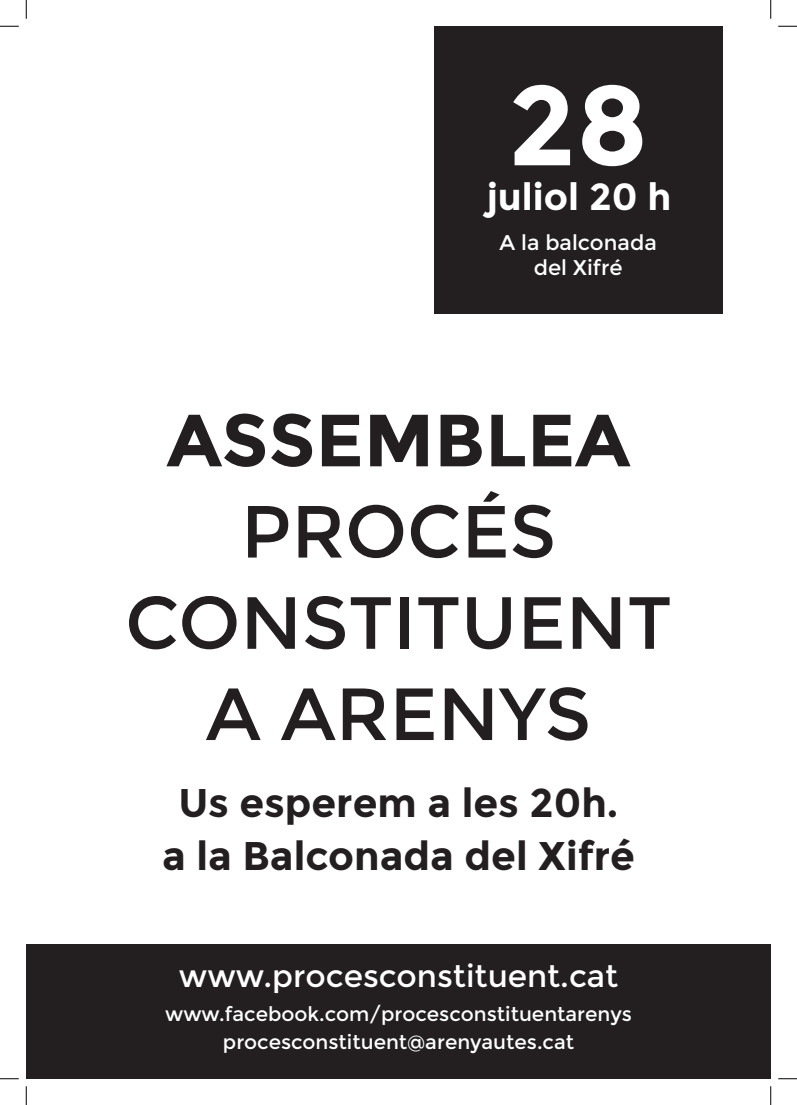
<style>
.page{position:relative;width:797px;height:1105px;background:#fff}
.page>*{position:absolute;margin:0;border:0;box-sizing:border-box;transform-origin:0 0}
.t1{font:700 112.5px "Montserrat";color:#fff}
.t2{font:73.75px/91.2px "Montserrat";color:#231f20;text-align:center}
.t3{font:700 73.75px "Montserrat";color:#231f20}
.t4{font:700 40px/52.5px "Montserrat";color:#231f20;text-align:center}
.t5{font:700 37.5px "Montserrat";color:#fff}
.t6{font:31.25px "Montserrat";color:#fff}
.t7{font:21.25px/25.5px "Montserrat";color:#fff;text-align:center}
.t8{font:20px/27.5px "Montserrat";color:#fff;text-align:center}
</style>
<div class="page">
<div style="left:26px;top:944px;width:744px;height:135px;background:#231f20"></div>
<div style="left:434px;top:26px;width:289px;height:288px;background:#231f20"></div>
<svg style="left:0;top:25px;width:19px;height:2px"></svg>
<svg style="left:778px;top:25px;width:19px;height:2px"></svg>
<svg style="left:0;top:1078px;width:19px;height:1px"></svg>
<svg style="left:778px;top:1078px;width:19px;height:1px"></svg>
<svg style="left:25px;top:0;width:2px;height:19px"></svg>
<svg style="left:25px;top:1086px;width:2px;height:19px"></svg>
<svg style="left:770px;top:0;width:1px;height:19px"></svg>
<svg style="left:770px;top:1086px;width:1px;height:19px"></svg>
<h1 class="t1" style="left:508px;top:59px;width:142px">28</h1>
<h3 class="t5" style="left:485px;top:175px;width:188px">juliol 20 h</h3>
<p class="t7" style="left:499px;top:230px;width:159px">A la balconada del Xifré</p>
<h2 class="t3" style="left:167px;top:396px;width:465px">ASSEMBLEA</h2>
<h2 class="t2" style="left:125px;top:487px;width:548px">Procés<br>Constituent a Arenys</h2>
<h3 class="t4" style="left:162px;top:777px;width:474px">Us esperem a les 20h. a la Balconada del Xifré</h3>
<h3 class="t6" style="left:179px;top:957px;width:441px">www.procesconstituent.cat</h3>
<p class="t8" style="left:165px;top:1001px;width:468px">www.facebook.com/procesconstituentarenys procesconstituent@arenyautes.cat</p>
</div>
